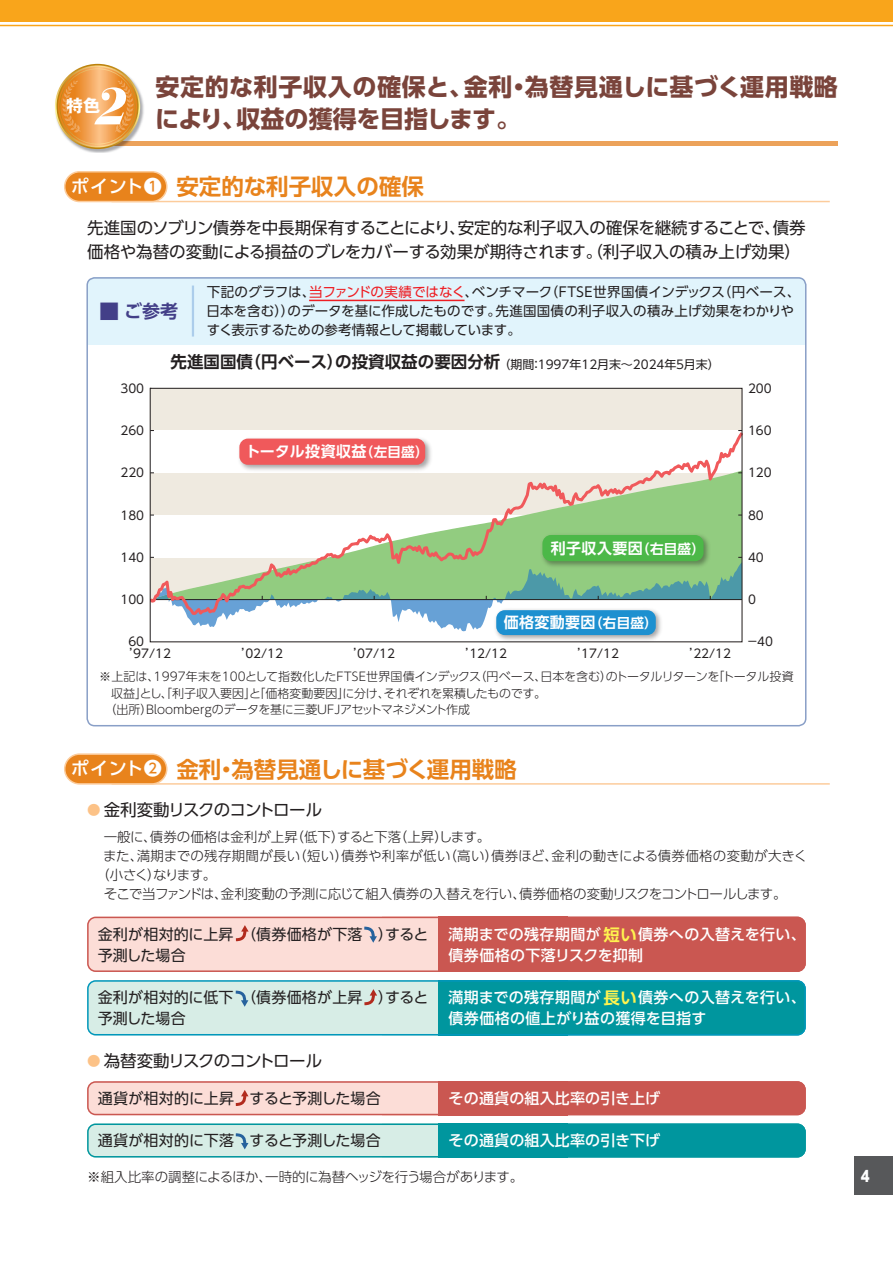
<style>
.page{position:relative;width:893px;height:1263px;background:#fff}
.page>*{position:absolute;margin:0;border:0;box-sizing:border-box;transform-origin:0 0}
.t1{font:700 24px/31.5px "UD Shin Go Pro";letter-spacing:.015em;color:#7a443b}
.t2{font:700 22.5px "UD Shin Go Pro De";color:#e8831c}
.t3{font:700 18px "UD Shin Go Pro De";color:#433f88}
.t4{font:700 16.95px "Gothic MB101 Pro";color:#fff}
.t5{font:16.5px/24px "UD Shin Go Pro";letter-spacing:-.01em;color:#231f20}
.t6{font:16.5px "UD Shin Go Pro";letter-spacing:-.055em;color:#231f20}
.t7{font:500 15px/21px "UD Shin Go Pro";letter-spacing:.015em;color:#fff}
.t8{font:15px/21px "UD Shin Go Pro";letter-spacing:.015em;color:#231f20}
.t9{font:700 15px "UD Shin Go Pro De";letter-spacing:.025em;color:#fff}
.t10{font:800 15px "UD Shin Go Pro";color:#fff;scale:.9 1}
.t11{font:13.5px/18.8px "UD Shin Go Pro";letter-spacing:-.005em;color:#231f20}
.t12{font:300 13.5px "UD Shin Go Pro";letter-spacing:-.03em;color:#231f20}
.t13{font:300 13.5px "UD Shin Go Pro";letter-spacing:.02em;color:#231f20}
.t14{font:300 13.5px "UD Shin Go Pro";color:#231f20}
.t15{font:12px "UD Shin Go Pro";color:#231f20}
.t16{font:300 12px "UD Shin Go Pro";letter-spacing:-.015em;color:#231f20}
.t17{font:300 12px "UD Shin Go Pro";letter-spacing:-.035em;color:#231f20}
.s1{font-family:"UD Shin Go Pro";font-weight:500;font-size:18px;color:#fff}
.s2{color:#ee1d23}
.s3{font-family:"UD Shin Go Pro De";font-weight:700;font-size:16.5px}
.s4{font-size:20.25px}
.s5{font-size:13.5px}
.s6{font-size:13.5px;color:#fcc287}
.s7{font-family:"UD Shin Go Pro De";font-weight:700;font-size:16.5px;color:#fff34f}
</style>
<div class="page">
<div style="left:87px;top:277px;width:719px;height:45px;background:#e1f4fc;border-radius:8px"></div>
<div style="left:87px;top:300px;width:719px;height:45px;background:#e1f4fc"></div>
<div style="left:86px;top:277px;width:720px;height:449px;border:2px solid #899fc7;border-radius:8px"></div>
<div style="left:855px;top:1157px;width:38px;height:38px;background:#57585a"></div>
<div style="left:0;top:0;width:893px;height:21px;background:#f9a51b"></div>
<hr style="left:0;top:25px;width:893px;height:1px;background:#f9a51b">
<hr style="left:112px;top:201px;width:717px;height:1px;background:#fccc9c">
<div style="left:65px;top:172px;width:102px;height:30px;background:#e8831c;border-radius:15px"></div>
<div style="left:64px;top:171px;width:104px;height:31px;border:2px solid #fccc9c;border-radius:15px"></div>
<hr style="left:192px;top:286px;width:2px;height:51px;background:#accdeb">
<hr style="left:309px;top:300px;width:156px;height:1px;background:#ee1d23">
<div style="left:150px;top:388px;width:592px;height:254px;background:#efeae0"></div>
<div style="left:150px;top:599px;width:592px;height:43px;background:#fff"></div>
<svg style="left:152px;top:430px;width:588px;height:127px"></svg>
<svg style="left:150px;top:557px;width:592px;height:74px"></svg>
<img style="left:235px;top:434px;width:199px;height:40px">
<div style="left:239px;top:439px;width:186px;height:26px;background:#f0595b;border-radius:9px"></div>
<img style="left:492px;top:606px;width:172px;height:37px">
<div style="left:496px;top:610px;width:160px;height:25px;background:#1d90d0;border-radius:9px"></div>
<img style="left:538px;top:531px;width:174px;height:39px">
<div style="left:542px;top:535px;width:162px;height:26px;background:#4cb848;border-radius:9px"></div>
<hr style="left:112px;top:783px;width:717px;height:2px;background:#fccc9c">
<div style="left:65px;top:754px;width:102px;height:30px;background:#e8831c;border-radius:15px"></div>
<div style="left:64px;top:753px;width:104px;height:32px;border:2px solid #fccc9c;border-radius:15px"></div>
<svg style="left:87px;top:917px;width:719px;height:55px;background:#e0948e"></svg>
<svg style="left:87px;top:980px;width:719px;height:55px;background:#63bec0"></svg>
<svg style="left:87px;top:1081px;width:719px;height:34px;background:#e0938d"></svg>
<svg style="left:87px;top:1123px;width:719px;height:34px;background:#62bdbe"></svg>
<hr style="left:95px;top:141px;width:743px;height:4px;background:#eca25a">
<img style="left:55px;top:63px;width:141px;height:90px">
<svg style="left:55px;top:64px;width:85px;height:85px"></svg>
<svg style="left:58px;top:67px;width:79px;height:79px"></svg>
<p class="t4" style="left:66px;top:92px;width:35px">特色</p>
<h1 class="t1" style="left:155px;top:71px;width:684px">安定的な利子収入の確保と、金利・為替見通しに基づく運用戦略により、収益の獲得を目指します。</h1>
<h2 class="t2" style="left:71px;top:168px;width:355px"><span class="s1">ポイント❶</span> 安定的な利子収入の確保</h2>
<p class="t5" style="left:87px;top:215px;width:720px">先進国のソブリン債券を中長期保有することにより、安定的な利子収入の確保を継続することで、債券価格や為替の変動による損益のブレをカバーする効果が期待されます。（利子収入の積み上げ効果）</p>
<p class="t11" style="left:207px;top:282px;width:595px">下記のグラフは、<span class="s2">当ファンドの実績ではなく</span>、ベンチマーク（ＦＴＳＥ世界国債インデックス（円ベース、日本を含む））のデータを基に作成したものです。先進国国債の利子収入の積み上げ効果をわかりやすく表示するための参考情報として掲載しています。</p>
<p class="t15" style="left:171px;top:355px;width:551px"><span class="s3">先進国国債（円ベース）の投資収益の要因分析</span>（期間：1997年12月末～2024年５月末）</p>
<h3 class="t3" style="left:99px;top:296px;width:80px"><span class="s4">■</span> ご参考</h3>
<p class="t15" style="left:120px;top:379px;width:25px">300</p>
<p class="t15" style="left:120px;top:421px;width:25px">260</p>
<p class="t15" style="left:120px;top:463px;width:25px">220</p>
<p class="t15" style="left:120px;top:505px;width:25px">180</p>
<p class="t15" style="left:120px;top:548px;width:25px">140</p>
<p class="t15" style="left:120px;top:590px;width:25px">100</p>
<p class="t9" style="left:245px;top:439px;width:185px">トータル投資収益<span class="s5">（左目盛）</span></p>
<p class="t9" style="left:551px;top:536px;width:156px">利子収入要因<span class="s5">（右目盛）</span></p>
<p class="t9" style="left:504px;top:610px;width:156px">価格変動要因<span class="s5">（右目盛）</span></p>
<p class="t15" style="left:128px;top:632px;width:17px">60</p>
<p class="t15" style="left:129px;top:644px;width:43px">’97/12</p>
<p class="t15" style="left:241px;top:644px;width:43px">’02/12</p>
<p class="t15" style="left:353px;top:644px;width:43px">’07/12</p>
<p class="t15" style="left:465px;top:644px;width:43px">’12/12</p>
<p class="t15" style="left:577px;top:644px;width:43px">’17/12</p>
<p class="t15" style="left:689px;top:644px;width:43px">’22/12</p>
<p class="t15" style="left:748px;top:379px;width:25px">200</p>
<p class="t15" style="left:748px;top:421px;width:25px">160</p>
<p class="t15" style="left:748px;top:463px;width:25px">120</p>
<p class="t15" style="left:748px;top:505px;width:17px">80</p>
<p class="t15" style="left:748px;top:548px;width:17px">40</p>
<p class="t15" style="left:748px;top:590px;width:9px">0</p>
<p class="t15" style="left:747px;top:632px;width:28px">－40</p>
<p class="t16" style="left:99px;top:667px;width:696px">※上記は、1997年末を100として指数化したＦＴＳＥ世界国債インデックス（円ベース、日本を含む）のトータルリターンを「トータル投資</p>
<p class="t16" style="left:111px;top:684px;width:436px">収益」とし、「利子収入要因」と「価格変動要因」に分け、それぞれを累積したものです。</p>
<p class="t17" style="left:105px;top:700px;width:367px">（出所）Bloombergのデータを基に三菱ＵＦＪアセットマネジメント作成</p>
<h2 class="t2" style="left:71px;top:751px;width:447px"><span class="s1">ポイント❷</span> 金利・為替見通しに基づく運用戦略</h2>
<p class="t6" style="left:87px;top:797px;width:236px"><span class="s6">●</span> 金利変動リスクのコントロール</p>
<p class="t14" style="left:104px;top:826px;width:388px">一般に、債券の価格は金利が上昇（低下）すると下落（上昇）します。</p>
<p class="t13" style="left:103px;top:845px;width:705px">また、満期までの残存期間が長い（短い）債券や利率が低い（高い）債券ほど、金利の動きによる債券価格の変動が大きく</p>
<p class="t14" style="left:96px;top:864px;width:122px">（小さく）なります。</p>
<p class="t12" style="left:104px;top:882px;width:684px">そこで当ファンドは、金利変動の予測に応じて組入債券の入替えを行い、債券価格の変動リスクをコントロールします。</p>
<p class="t8" style="left:98px;top:923px;width:332px">金利が相対的に上昇　（債券価格が下落　）すると予測した場合</p>
<p class="t8" style="left:98px;top:986px;width:332px">金利が相対的に低下　（債券価格が上昇　）すると予測した場合</p>
<p class="t7" style="left:449px;top:923px;width:359px">満期までの残存期間が<span class="s7">短い</span>債券への入替えを行い、債券価格の下落リスクを抑制</p>
<p class="t7" style="left:449px;top:986px;width:359px">満期までの残存期間が<span class="s7">長い</span>債券への入替えを行い、債券価格の値上がり益の獲得を目指す</p>
<p class="t6" style="left:87px;top:1048px;width:236px"><span class="s6">●</span> 為替変動リスクのコントロール</p>
<p class="t8" style="left:98px;top:1088px;width:285px">通貨が相対的に上昇　すると予測した場合</p>
<p class="t7" style="left:449px;top:1088px;width:213px">その通貨の組入比率の引き上げ</p>
<p class="t8" style="left:98px;top:1130px;width:285px">通貨が相対的に下落　すると予測した場合</p>
<p class="t7" style="left:449px;top:1130px;width:213px">その通貨の組入比率の引き下げ</p>
<p class="t12" style="left:87px;top:1166px;width:437px">※組入比率の調整によるほか、一時的に為替ヘッジを行う場合があります。</p>
<p class="t10" style="left:861px;top:1163px;width:11px">4</p>
</div>
